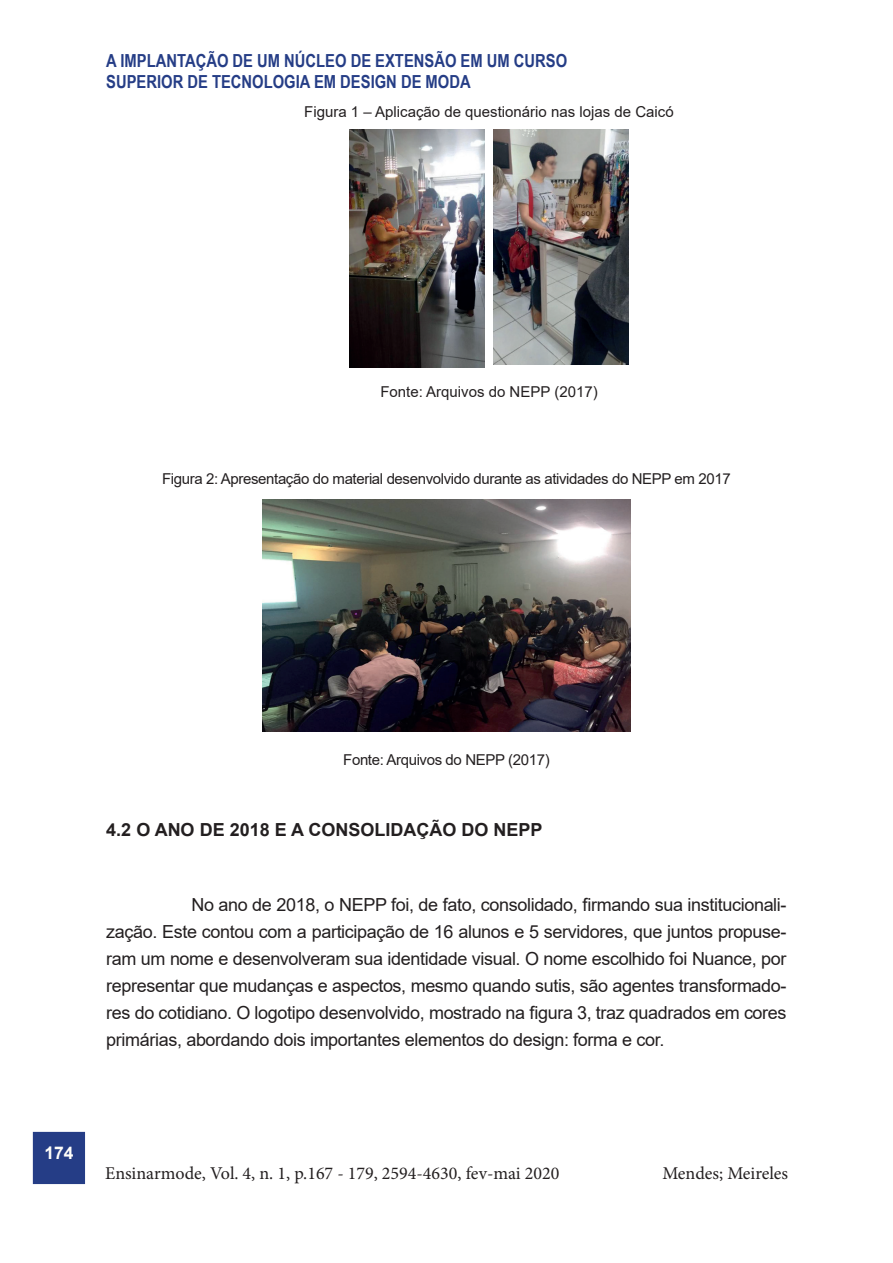
<style>
.page{position:relative;width:893px;height:1263px;background:#fff}
.page>*{position:absolute;margin:0;border:0;box-sizing:border-box;transform-origin:0 0}
.t1{font:18px/27px "Arial";letter-spacing:-.02em;color:#231f20;text-align:justify}
.t2{font:700 18px/21px "Arial Narrow";color:#253d86}
.t3{font:18px "Minion Pro";color:#231f20}
.t4{font:700 18px "Arial";color:#231f20}
.t5{font:700 17.55px "Arial";color:#fffefa}
.t6{font:15px "Arial";letter-spacing:-.025em;color:#231f20}
.t7{font:15px "Arial";color:#231f20}
</style>
<div class="page">
<div style="left:33px;top:1132px;width:52px;height:52px;background:#253d86"></div>
<img style="left:349px;top:129px;width:135px;height:239px">
<img style="left:494px;top:129px;width:134px;height:236px">
<img style="left:263px;top:499px;width:367px;height:232px">
<p class="t2" style="left:106px;top:50px;width:462px">A IMPLANTAÇÃO DE UM NÚCLEO DE EXTENSÃO EM UM CURSO<br>SUPERIOR DE TECNOLOGIA EM DESIGN DE MODA</p>
<p class="t7" style="left:304px;top:102px;width:371px">Figura 1 – Aplicação de questionário nas lojas de Caicó</p>
<p class="t7" style="left:380px;top:381px;width:219px">Fonte: Arquivos do NEPP (2017)</p>
<p class="t6" style="left:162px;top:468px;width:570px">Figura 2: Apresentação do material desenvolvido durante as atividades do NEPP em 2017</p>
<p class="t6" style="left:343px;top:749px;width:208px">Fonte: Arquivos do NEPP (2017)</p>
<p class="t4" style="left:106px;top:816px;width:438px">4.2 O ANO DE 2018 E A CONSOLIDAÇÃO DO NEPP</p>
<p class="t1" style="left:106px;top:891px;width:682px;text-indent:85px">No ano de 2018, o NEPP foi, de fato, consolidado, firmando sua institucionali&shy;zação. Este contou com a participação de 16 alunos e 5 servidores, que juntos propuse&shy;ram um nome e desenvolveram sua identidade visual. O nome escolhido foi Nuance, por representar que mudanças e aspectos, mesmo quando sutis, são agentes transformado&shy;res do cotidiano. O logotipo desenvolvido, mostrado na figura 3, traz quadrados em cores primárias, abordando dois importantes elementos do design: forma e cor.</p>
<p class="t5" style="left:44px;top:1140px;width:31px">174</p>
<p class="t3" style="left:105px;top:1161px;width:456px">Ensinarmode, Vol. 4, n. 1, p.167 - 179, 2594-4630, fev-mai 2020</p>
<p class="t3" style="left:662px;top:1161px;width:127px">Mendes; Meireles</p>
</div>
